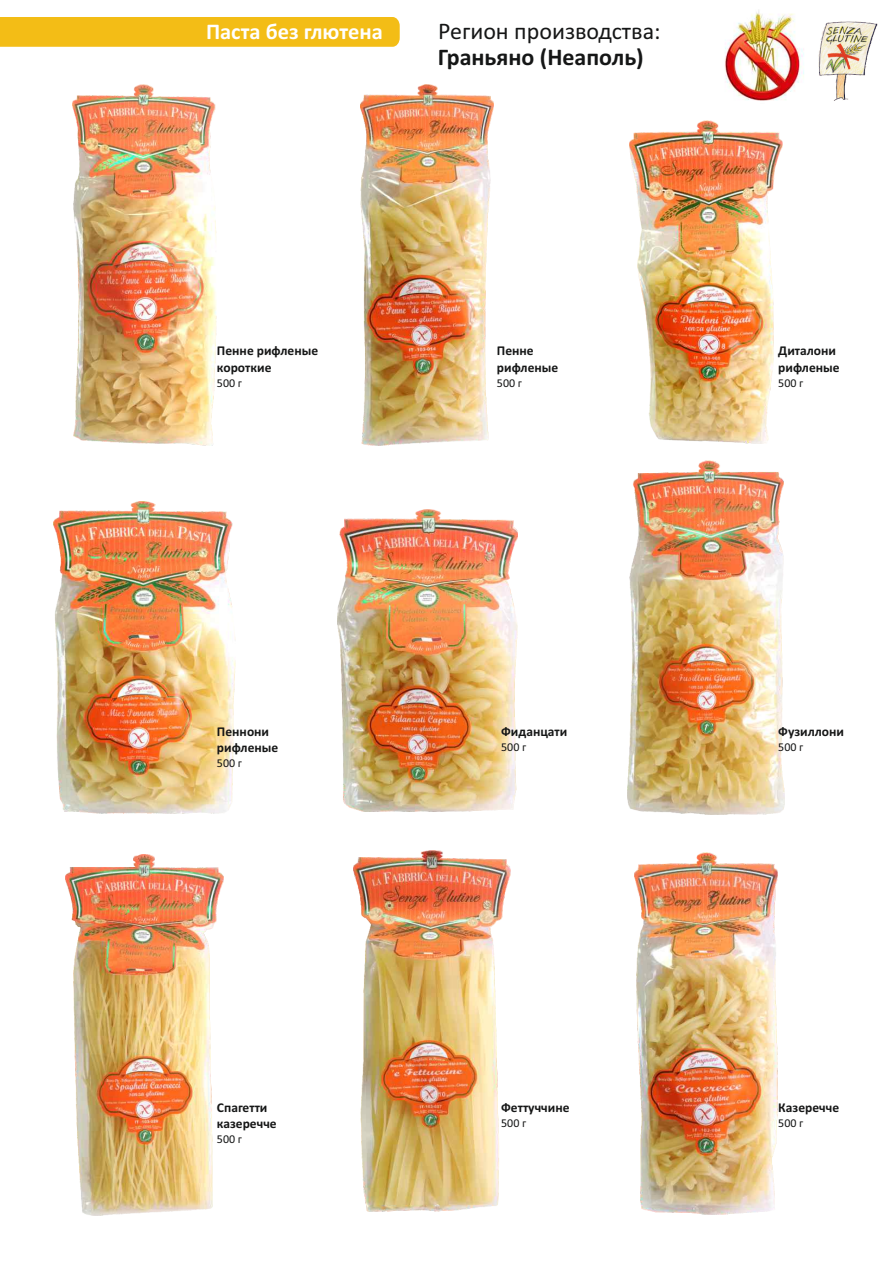
<style>
.page{position:relative;width:893px;height:1263px;background:#fff}
.page>*{position:absolute;margin:0;border:0;box-sizing:border-box;transform-origin:0 0}
.t1{font:24px "Calibri";color:#151616}
.t2{font:700 24px "Calibri";color:#151616}
.t3{font:700 22.5px "Calibri";color:#fff}
.t4{font:700 13.5px/16.5px "Calibri";color:#151616}
.t5{font:12px "Calibri";color:#151616}
</style>
<div class="page">
<img style="left:65px;top:854px;width:159px;height:361px">
<img style="left:72px;top:84px;width:145px;height:361px">
<img style="left:54px;top:501px;width:181px;height:313px">
<img style="left:630px;top:120px;width:152px;height:323px">
<img style="left:361px;top:84px;width:133px;height:361px">
<img style="left:353px;top:850px;width:157px;height:362px">
<img style="left:337px;top:509px;width:181px;height:302px">
<img style="left:627px;top:461px;width:158px;height:353px">
<img style="left:634px;top:853px;width:144px;height:361px">
<div style="left:0;top:17px;width:400px;height:30px;background:#f3bd16"></div>
<img style="left:725px;top:10px;width:79px;height:91px">
<img style="left:818px;top:21px;width:60px;height:80px">
<h2 class="t3" style="left:206px;top:22px;width:178px">Паста без глютена</h2>
<h1 class="t1" style="left:438px;top:21px;width:224px">Регион производства:</h1>
<h1 class="t2" style="left:438px;top:47px;width:207px">Граньяно (Неаполь)</h1>
<p class="t4" style="left:217px;top:344px;width:103px">Пенне рифленые короткие</p>
<p class="t5" style="left:217px;top:378px;width:27px">500 г</p>
<p class="t4" style="left:497px;top:344px;width:63px">Пенне рифленые</p>
<p class="t5" style="left:497px;top:378px;width:27px">500 г</p>
<p class="t4" style="left:778px;top:344px;width:63px">Диталони рифленые</p>
<p class="t5" style="left:778px;top:378px;width:27px">500 г</p>
<p class="t4" style="left:217px;top:724px;width:63px">Пеннони рифленые</p>
<p class="t5" style="left:217px;top:758px;width:27px">500 г</p>
<p class="t4" style="left:217px;top:1100px;width:61px">Спагетти казеречче</p>
<p class="t5" style="left:217px;top:1134px;width:27px">500 г</p>
<p class="t4" style="left:501px;top:724px;width:68px">Фиданцати</p>
<p class="t5" style="left:501px;top:742px;width:27px">500 г</p>
<p class="t4" style="left:501px;top:1100px;width:70px">Феттуччине</p>
<p class="t5" style="left:501px;top:1118px;width:27px">500 г</p>
<p class="t4" style="left:778px;top:724px;width:67px">Фузиллони</p>
<p class="t5" style="left:778px;top:742px;width:27px">500 г</p>
<p class="t4" style="left:778px;top:1100px;width:62px">Казеречче</p>
<p class="t5" style="left:778px;top:1118px;width:27px">500 г</p>
</div>
